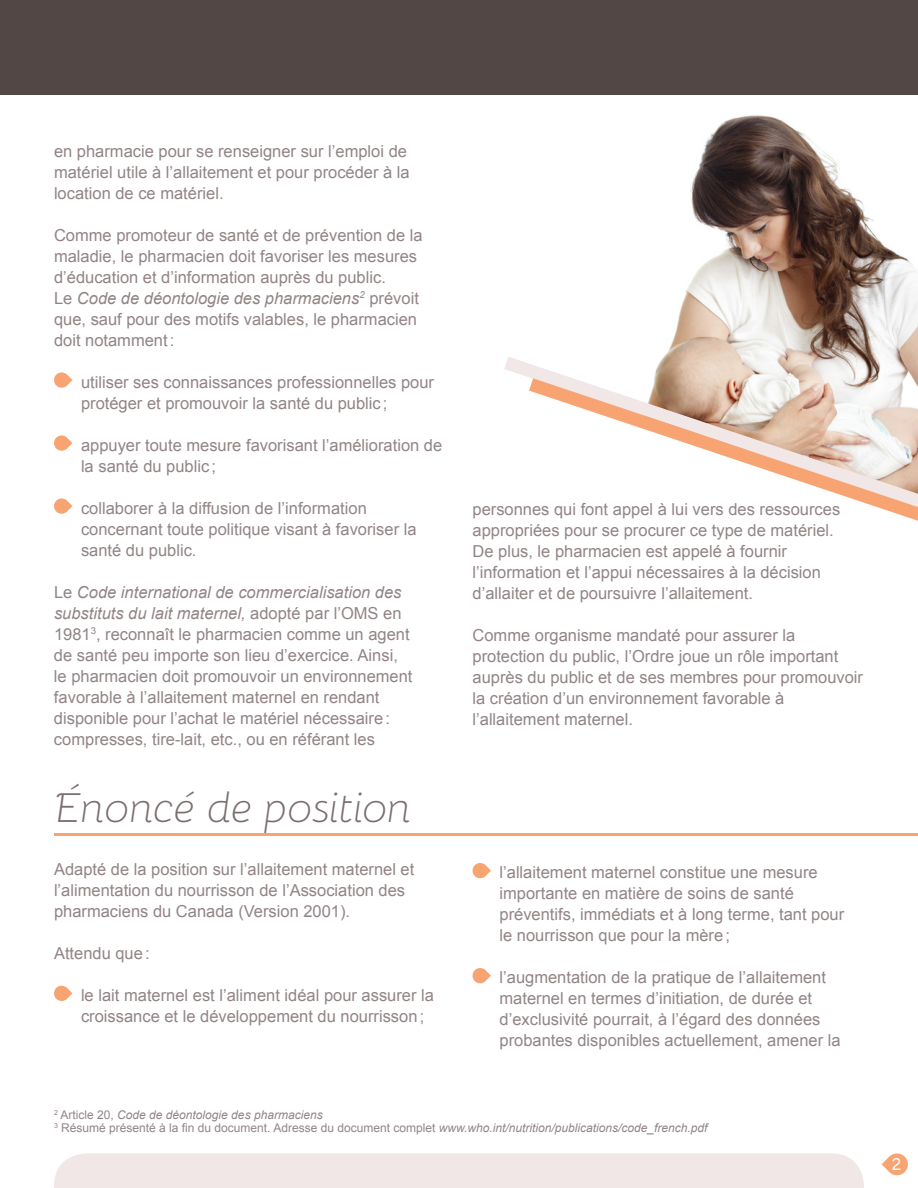
<style>
.page{position:relative;width:918px;height:1188px;background:#fff}
.page>*{position:absolute;margin:0;border:0;box-sizing:border-box;transform-origin:0 0}
.t1{font:italic 300 42px "Bellota";letter-spacing:-.01em;color:#7c6e6f}
.t2{font:700 18px "Bellota";color:#fff}
.t3{font:16.5px/21px "Arial";color:#928485}
.t4{font:italic 12px/13.5px "Arial";color:#928485}
.s1{font-style:italic}
.s2{font-style:normal}
</style>
<div class="page">
<svg style="left:882px;top:1153px;width:26px;height:23px"></svg>
<div style="left:54px;top:1153px;width:810px;height:35px;background:#f0e7e6"></div>
<div style="left:0;top:0;width:918px;height:94px;background:#534746"></div>
<svg style="left:54px;top:372px;width:18px;height:16px"></svg>
<svg style="left:54px;top:435px;width:18px;height:16px"></svg>
<svg style="left:54px;top:498px;width:18px;height:16px"></svg>
<img style="left:663px;top:115px;width:255px;height:242px">
<svg style="left:504px;top:357px;width:414px;height:21px"></svg>
<svg style="left:529px;top:378px;width:389px;height:143px"></svg>
<hr style="left:54px;top:833px;width:864px;height:3px;background:#f8a472">
<svg style="left:54px;top:985px;width:18px;height:16px"></svg>
<svg style="left:472px;top:863px;width:19px;height:16px"></svg>
<svg style="left:472px;top:968px;width:19px;height:16px"></svg>
<p class="t3" style="left:54px;top:141px;width:357px">en pharmacie pour se renseigner sur l’emploi de matériel utile à l’allaitement et pour procéder à la location de ce matériel.</p>
<p class="t3" style="left:54px;top:225px;width:370px">Comme promoteur de santé et de prévention de la maladie, le pharmacien doit favoriser les mesures d’éducation et d’information auprès du public.<br>Le <span class="s1">Code de déontologie des pharmaciens</span><sup>2</sup> prévoit que, sauf pour des motifs valables, le pharmacien doit notamment:</p>
<p class="t3" style="left:81px;top:372px;width:355px">utiliser ses connaissances professionnelles pour protéger et promouvoir la santé du public ;</p>
<p class="t3" style="left:81px;top:435px;width:363px">appuyer toute mesure favorisant l’amélioration de la santé du public ;</p>
<p class="t3" style="left:81px;top:498px;width:337px">collaborer à la diffusion de l’information concernant toute politique visant à favoriser la santé du public.</p>
<p class="t3" style="left:54px;top:582px;width:360px">Le <span class="s1">Code international de commercialisation des substituts du lait maternel,</span> adopté par l’OMS en 1981<sup>3</sup>, reconnaît le pharmacien comme un agent de santé peu importe son lieu d’exercice. Ainsi, le pharmacien doit promouvoir un environnement favorable à l’allaitement maternel en rendant disponible pour l’achat le matériel nécessaire: compresses, tire-lait, etc., ou en référant les</p>
<h1 class="t1" style="left:54px;top:775px;width:360px">Énoncé de position</h1>
<p class="t3" style="left:54px;top:859px;width:362px">Adapté de la position sur l’allaitement maternel et l’alimentation du nourrisson de l’Association des pharmaciens du Canada (Version 2001).</p>
<p class="t3" style="left:54px;top:943px;width:97px">Attendu que:</p>
<p class="t3" style="left:81px;top:985px;width:355px">le lait maternel est l’aliment idéal pour assurer la croissance et le développement du nourrisson;</p>
<p class="t3" style="left:473px;top:499px;width:369px">personnes qui font appel à lui vers des ressources appropriées pour se procurer ce type de matériel.<br>De plus, le pharmacien est appelé à fournir l’information et l’appui nécessaires à la décision d’allaiter et de poursuivre l’allaitement.</p>
<p class="t3" style="left:473px;top:625px;width:392px">Comme organisme mandaté pour assurer la protection du public, l’Ordre joue un rôle important auprès du public et de ses membres pour promouvoir la création d’un environnement favorable à l’allaitement maternel.</p>
<p class="t3" style="left:500px;top:862px;width:346px">l’allaitement maternel constitue une mesure importante en matière de soins de santé préventifs, immédiats et à long terme, tant pour le nourrisson que pour la mère;</p>
<p class="t3" style="left:500px;top:967px;width:343px">l’augmentation de la pratique de l’allaitement maternel en termes d’initiation, de durée et d’exclusivité pourrait, à l’égard des données probantes disponibles actuellement, amener la</p>
<p class="t4" style="left:54px;top:1108px;width:655px"><sup>2</sup> <span class="s2">Article 20,</span> Code de déontologie des pharmaciens<br><sup>3</sup> <span class="s2">Résumé présenté à la fin du document. Adresse du document complet</span> www.who.int/nutrition/publications/code_french.pdf</p>
<p class="t2" style="left:892px;top:1150px;width:11px">2</p>
</div>
